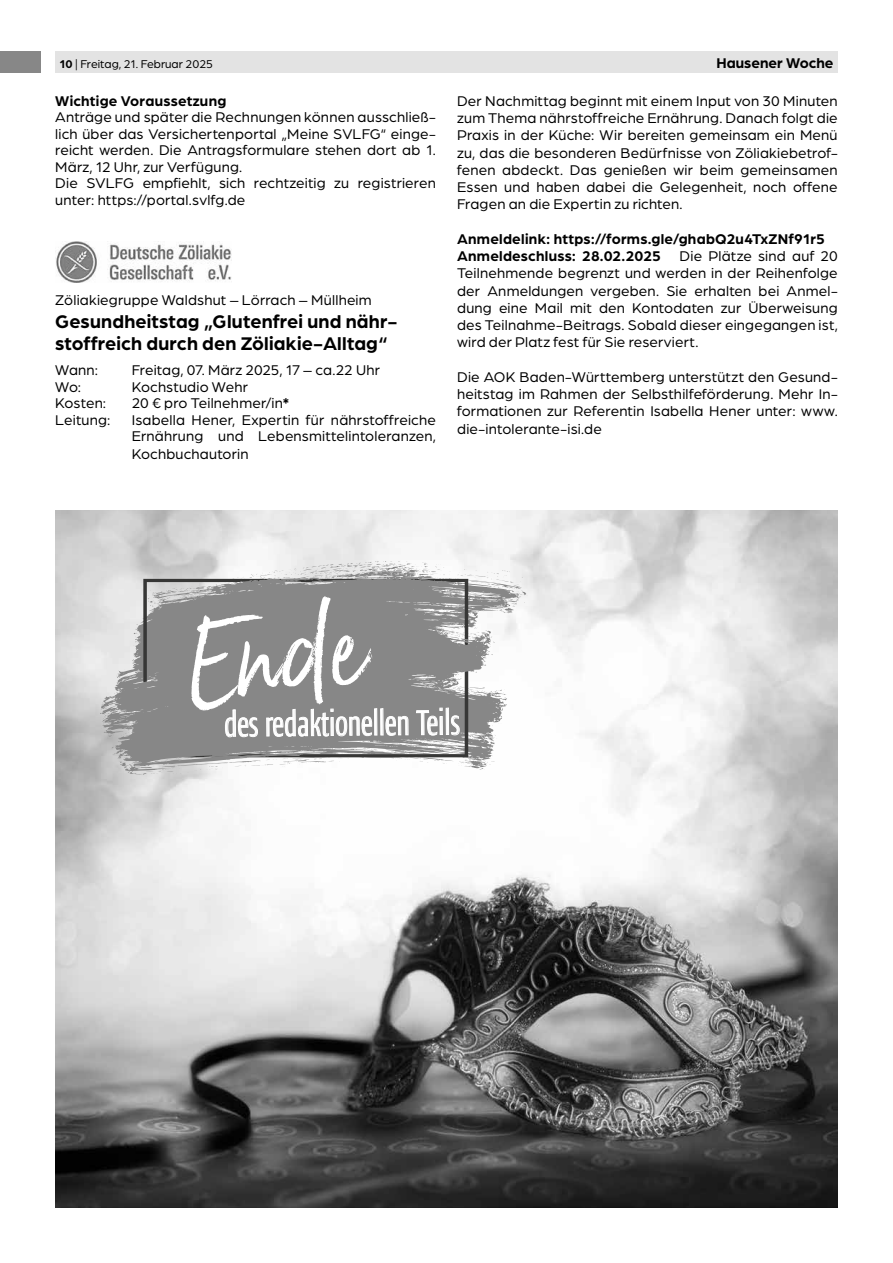
<style>
.page{position:relative;width:893px;height:1263px;background:#fff}
.page>*{position:absolute;margin:0;border:0;box-sizing:border-box;transform-origin:0 0}
.t1{font:104.4px "Born Ready";color:#fff}
.t2{font:35.7px "Ardoise Pro Compact";color:#fff}
.t3{font:700 19.5px/22.5px "Arboria";letter-spacing:.01em;color:#000}
.t4{font:15px/17.2px "Arboria";letter-spacing:.01em;color:#000;text-align:justify}
.t5{font:700 15px/17.2px "Arboria";letter-spacing:.015em;color:#000}
.t6{font:12px "Arboria";color:#000}
.s1{font-weight:700}
</style>
<div class="page">
<div style="left:0;top:51px;width:40px;height:21px;background:#878787"></div>
<div style="left:55px;top:51px;width:783px;height:21px;background:#e3e3e3"></div>
<img style="left:55px;top:241px;width:176px;height:41px">
<img style="left:55px;top:510px;width:783px;height:698px">
<svg style="left:100px;top:561px;width:427px;height:214px"></svg>
<svg style="left:143px;top:579px;width:325px;height:178px;background:#8b8b8b"></svg>
<svg style="left:225px;top:597px;width:235px;height:260px"></svg>
<p class="t6" style="left:60px;top:56px;width:155px"><span class="s1">10</span> | Freitag, 21. Februar 2025</p>
<p class="t5" style="left:717px;top:53px;width:118px">Hausener Woche</p>
<p class="t5" style="left:55px;top:91px;width:173px">Wichtige Voraussetzung</p>
<p class="t4" style="left:55px;top:109px;width:382px;line-height:16.5px;text-align:left">Anträge und später die Rechnungen können ausschließ&shy;lich über das Versichertenportal „Meine SVLFG“ einge&shy;reicht werden. Die Antragsformulare stehen dort ab 1.<br>März, 12 Uhr, zur Verfügung.<br>Die SVLFG empfiehlt, sich rechtzeitig zu registrieren unter: https://portal.svlfg.de</p>
<p class="t4" style="left:457px;top:92px;width:382px">Der Nachmittag beginnt mit einem Input von 30 Minuten zum Thema nährstoffreiche Ernährung. Danach folgt die Praxis in der Küche: Wir bereiten gemeinsam ein Menü zu, das die besonderen Bedürfnisse von Zöliakiebetrof&shy;fenen abdeckt. Das genießen wir beim gemeinsamen Essen und haben dabei die Gelegenheit, noch offene Fragen an die Expertin zu richten.</p>
<p class="t5" style="left:457px;top:229px;width:369px">Anmeldelink: https://forms.gle/ghabQ2u4TxZNf91r5<br>Anmeldeschluss: 28.02.2025</p>
<p class="t4" style="left:457px;top:247px;width:382px;text-indent:222px">Die Plätze sind auf 20<br>Teilnehmende begrenzt und werden in der Reihenfolge der Anmeldungen vergeben. Sie erhalten bei Anmel&shy;dung eine Mail mit den Kontodaten zur Überweisung des Teilnahme-Beitrags. Sobald dieser eingegangen ist, wird der Platz fest für Sie reserviert.</p>
<p class="t4" style="left:457px;top:368px;width:382px">Die AOK Baden-Württemberg unterstützt den Gesund&shy;heitstag im Rahmen der Selbsthilfeförderung. Mehr In&shy;formationen zur Referentin Isabella Hener unter: www. die-intolerante-isi.de</p>
<p class="t4" style="left:55px;top:291px;width:318px">Zöliakiegruppe Waldshut – Lörrach – Müllheim</p>
<h3 class="t3" style="left:55px;top:309px;width:343px">Gesundheitstag „Glutenfrei und nähr&shy;stoffreich durch den Zöliakie-Alltag“</h3>
<p class="t4" style="left:55px;top:361px;width:44px">Wann:</p>
<p class="t4" style="left:132px;top:361px;width:250px">Freitag, 07. März 2025, 17 – ca.22 Uhr</p>
<p class="t4" style="left:55px;top:378px;width:27px">Wo:</p>
<p class="t4" style="left:132px;top:378px;width:118px">Kochstudio Wehr</p>
<p class="t4" style="left:55px;top:394px;width:52px">Kosten:</p>
<p class="t4" style="left:132px;top:394px;width:159px">20 € pro Teilnehmer/in<span class="s1">*</span></p>
<p class="t4" style="left:55px;top:411px;width:57px">Leitung:</p>
<p class="t4" style="left:132px;top:411px;width:306px;line-height:16.8px">Isabella Hener, Expertin für nährstoffreiche Ernährung und Lebensmittelintoleranzen, Kochbuchautorin</p>
<h1 class="t1" style="left:182px;top:597px;width:180px;rotate:-5deg">Ende</h1>
<h2 class="t2" style="left:224px;top:699px;width:237px;rotate:-1deg">des redaktionellen Teils</h2>
</div>
